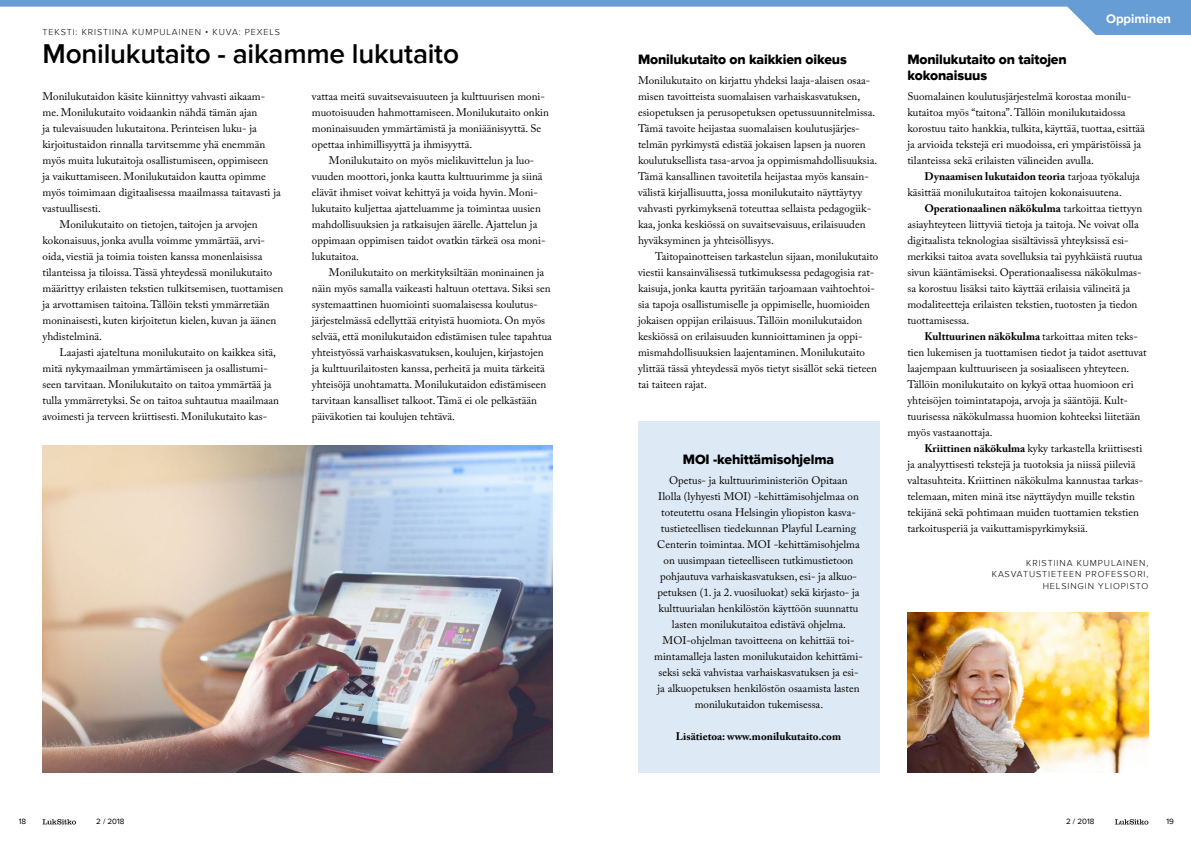
<style>
.page{position:relative;width:1191px;height:842px;background:#fff}
.page>*{position:absolute;margin:0;border:0;box-sizing:border-box;transform-origin:0 0}
.t1{font:600 28px "Proxima Nova";letter-spacing:-.01em;color:#000}
.t2{font:14px/16px "Proxima Nova Extrabld";letter-spacing:-.01em;color:#000}
.t3{font:700 13px "Proxima Nova";color:#fff}
.t4{font:11px/16px "Adobe Caslon Pro";color:#000}
.t5{font:700 11px "Adobe Caslon Pro";color:#000}
.t6{font:300 9px/12px "Proxima Nova";letter-spacing:.1em;color:#000;text-align:right}
.t7{font:8px "Proxima Nova";color:#000}
.s1{font-weight:700}
</style>
<div class="page">
<svg style="left:0;top:0;width:1191px;height:35px"></svg>
<img style="left:43px;top:445px;width:510px;height:327px">
<img style="left:907px;top:612px;width:241px;height:160px">
<div style="left:638px;top:421px;width:241px;height:351px;background:#dde9f5"></div>
<svg style="left:43px;top:819px;width:33px;height:5px"></svg>
<svg style="left:1115px;top:819px;width:33px;height:6px"></svg>
<p class="t6" style="left:43px;top:27px;width:239px">TEKSTI: KRISTIINA KUMPULAINEN • KUVA: PEXELS</p>
<h1 class="t1" style="left:43px;top:38px;width:418px">Monilukutaito - aikamme lukutaito</h1>
<p class="t4" style="left:43px;top:88px;width:224px">Monilukutaidon käsite kiinnittyy vahvasti aikaam-</p>
<p class="t4" style="left:43px;top:104px;width:216px">me. Monilukutaito voidaankin nähdä tämän ajan</p>
<p class="t4" style="left:43px;top:120px;width:216px">ja tulevaisuuden lukutaitona. Perinteisen luku- ja</p>
<p class="t4" style="left:43px;top:136px;width:224px">kirjoitustaidon rinnalla tarvitsemme yhä enemmän</p>
<p class="t4" style="left:43px;top:152px;width:227px">myös muita lukutaitoja osallistumiseen, oppimiseen</p>
<p class="t4" style="left:43px;top:168px;width:225px">ja vaikuttamiseen. Monilukutaidon kautta opimme</p>
<p class="t4" style="left:43px;top:184px;width:240px">myös toimimaan digitaalisessa maailmassa taitavasti ja</p>
<p class="t4" style="left:43px;top:200px;width:60px">vastuullisesti.</p>
<p class="t4" style="left:60px;top:216px;width:200px">Monilukutaito on tietojen, taitojen ja arvojen</p>
<p class="t4" style="left:43px;top:232px;width:224px">kokonaisuus, jonka avulla voimme ymmärtää, arvi-</p>
<p class="t4" style="left:43px;top:248px;width:221px">oida, viestiä ja toimia toisten kanssa monenlaisissa</p>
<p class="t4" style="left:43px;top:264px;width:231px">tilanteissa ja tiloissa. Tässä yhteydessä monilukutaito</p>
<p class="t4" style="left:43px;top:280px;width:242px">määrittyy erilaisten tekstien tulkitsemisen, tuottamisen</p>
<p class="t4" style="left:43px;top:296px;width:229px">ja arvottamisen taitoina. Tällöin teksti ymmärretään</p>
<p class="t4" style="left:43px;top:312px;width:235px">moninaisesti, kuten kirjoitetun kielen, kuvan ja äänen</p>
<p class="t4" style="left:43px;top:328px;width:61px">yhdistelminä.</p>
<p class="t4" style="left:60px;top:344px;width:218px">Laajasti ajateltuna monilukutaito on kaikkea sitä,</p>
<p class="t4" style="left:43px;top:360px;width:227px">mitä nykymaailman ymmärtämiseen ja osallistumi-</p>
<p class="t4" style="left:43px;top:376px;width:230px">seen tarvitaan. Monilukutaito on taitoa ymmärtää ja</p>
<p class="t4" style="left:43px;top:392px;width:238px">tulla ymmärretyksi. Se on taitoa suhtautua maailmaan</p>
<p class="t4" style="left:43px;top:408px;width:226px">avoimesti ja terveen kriittisesti. Monilukutaito kas-</p>
<p class="t4" style="left:312px;top:88px;width:239px">vattaa meitä suvaitsevaisuuteen ja kulttuurisen moni&shy;muotoisuuden hahmottamiseen. Monilukutaito onkin moninaisuuden ymmärtämistä ja moniäänisyyttä. Se opettaa inhimillisyyttä ja ihmisyyttä.</p>
<p class="t4" style="left:312px;top:152px;width:235px;text-indent:17px">Monilukutaito on myös mielikuvittelun ja luo&shy;vuuden moottori, jonka kautta kulttuurimme ja siinä elävät ihmiset voivat kehittyä ja voida hyvin. Moni&shy;lukutaito kuljettaa ajatteluamme ja toimintaa uusien mahdollisuuksien ja ratkaisujen äärelle. Ajattelun ja oppimaan oppimisen taidot ovatkin tärkeä osa moni&shy;lukutaitoa.</p>
<p class="t4" style="left:312px;top:264px;width:241px;text-indent:17px">Monilukutaito on merkityksiltään moninainen ja näin myös samalla vaikeasti haltuun otettava. Siksi sen systemaattinen huomiointi suomalaisessa koulutus&shy;järjestelmässä edellyttää erityistä huomiota. On myös selvää, että monilukutaidon edistämisen tulee tapahtua yhteistyössä varhaiskasvatuksen, koulujen, kirjastojen ja kulttuurilaitosten kanssa, perheitä ja muita tärkeitä yhteisöjä unohtamatta. Monilukutaidon edistämiseen tarvitaan kansalliset talkoot. Tämä ei ole pelkästään päiväkotien tai koulujen tehtävä.</p>
<p class="t2" style="left:638px;top:52px;width:210px">Monilukutaito on kaikkien oikeus</p>
<p class="t4" style="left:638px;top:72px;width:241px">Monilukutaito on kirjattu yhdeksi laaja-alaisen osaa&shy;misen tavoitteista suomalaisen varhaiskasvatuksen, esiopetuksen ja perusopetuksen opetussuunnitelmissa.<br>Tämä tavoite heijastaa suomalaisen koulutusjärjes&shy;telmän pyrkimystä edistää jokaisen lapsen ja nuoren koulutuksellista tasa-arvoa ja oppimismahdollisuuksia.<br>Tämä kansallinen tavoitetila heijastaa myös kansain&shy;välistä kirjallisuutta, jossa monilukutaito näyttäytyy vahvasti pyrkimyksenä toteuttaa sellaista pedagogiik&shy;kaa, jonka keskiössä on suvaitsevaisuus, erilaisuuden hyväksyminen ja yhteisöllisyys.</p>
<p class="t4" style="left:638px;top:248px;width:242px;text-indent:17px">Taitopainotteisen tarkastelun sijaan, monilukutaito viestii kansainvälisessä tutkimuksessa pedagogisia rat&shy;kaisuja, jonka kautta pyritään tarjoamaan vaihtoehtoi&shy;sia tapoja osallistumiselle ja oppimiselle, huomioiden jokaisen oppijan erilaisuus. Tällöin monilukutaidon keskiössä on erilaisuuden kunnioittaminen ja oppi&shy;mismahdollisuuksien laajentaminen. Monilukutaito ylittää tässä yhteydessä myös tietyt sisällöt sekä tieteen tai taiteen rajat.</p>
<p class="t2" style="left:683px;top:452px;width:153px">MOI -kehittämisohjelma</p>
<p class="t4" style="left:654px;top:472px;width:210px;text-align:center">Opetus- ja kulttuuriministeriön Opitaan<br>Ilolla (lyhyesti MOI) -kehittämisohjelmaa on toteutettu osana Helsingin yliopiston kasva&shy;tustieteellisen tiedekunnan Playful Learning Centerin toimintaa. MOI -kehittämisohjelma on uusimpaan tieteelliseen tutkimustietoon pohjautuva varhaiskasvatuksen, esi- ja alkuo&shy;petuksen (1. ja 2. vuosiluokat) sekä kirjasto- ja kulttuurialan henkilöstön käyttöön suunnattu lasten monilukutaitoa edistävä ohjelma.<br>MOI-ohjelman tavoitteena on kehittää toi&shy;mintamalleja lasten monilukutaidon kehittämi&shy;seksi sekä vahvistaa varhaiskasvatuksen ja esi&shy;ja alkuopetuksen henkilöstön osaamista lasten monilukutaidon tukemisessa.</p>
<p class="t5" style="left:676px;top:730px;width:167px">Lisätietoa: www.monilukutaito.com</p>
<p class="t3" style="left:1106px;top:12px;width:67px">Oppiminen</p>
<p class="t2" style="left:907px;top:52px;width:161px">Monilukutaito on taitojen kokonaisuus</p>
<p class="t4" style="left:907px;top:88px;width:239px">Suomalainen koulutusjärjestelmä korostaa monilu&shy;kutaitoa myös “taitona”. Tällöin monilukutaidossa korostuu taito hankkia, tulkita, käyttää, tuottaa, esittää ja arvioida tekstejä eri muodoissa, eri ympäristöissä ja tilanteissa sekä erilaisten välineiden avulla.</p>
<p class="t4" style="left:907px;top:168px;width:234px;text-indent:17px"><span class="s1">Dynaamisen lukutaidon teoria</span> tarjoaa työkaluja käsittää monilukutaitoa taitojen kokonaisuutena.</p>
<p class="t4" style="left:907px;top:200px;width:237px;text-indent:17px"><span class="s1">Operationaalinen näkökulma</span> tarkoittaa tiettyyn asiayhteyteen liittyviä tietoja ja taitoja. Ne voivat olla digitaalista teknologiaa sisältävissä yhteyksissä esi&shy;merkiksi taitoa avata sovelluksia tai pyyhkäistä ruutua sivun kääntämiseksi. Operationaalisessa näkökulmas&shy;sa korostuu lisäksi taito käyttää erilaisia välineitä ja modaliteetteja erilaisten tekstien, tuotosten ja tiedon tuottamisessa.</p>
<p class="t4" style="left:907px;top:328px;width:241px;text-indent:17px"><span class="s1">Kulttuurinen näkökulma</span> tarkoittaa miten teks&shy;tien lukemisen ja tuottamisen tiedot ja taidot asettuvat laajempaan kulttuuriseen ja sosiaaliseen yhteyteen.<br>Tällöin monilukutaito on kykyä ottaa huomioon eri yhteisöjen toimintatapoja, arvoja ja sääntöjä. Kult&shy;tuurisessa näkökulmassa huomion kohteeksi liitetään myös vastaanottaja.</p>
<p class="t4" style="left:907px;top:440px;width:237px;text-indent:17px"><span class="s1">Kriittinen näkökulma</span> kyky tarkastella kriittisesti ja analyyttisesti tekstejä ja tuotoksia ja niissä piileviä valtasuhteita. Kriittinen näkökulma kannustaa tarkas&shy;telemaan, miten minä itse näyttäydyn muille tekstin tekijänä sekä pohtimaan muiden tuottamien tekstien tarkoitusperiä ja vaikuttamispyrkimyksiä.</p>
<p class="t6" style="left:992px;top:557px;width:158px">KRISTIINA KUMPULAINEN,<br>KASVATUSTIETEEN PROFESSORI,<br>HELSINGIN YLIOPISTO</p>
<p class="t7" style="left:19px;top:817px;width:9px">18</p>
<p class="t7" style="left:96px;top:817px;width:30px">2 / 2018</p>
<p class="t7" style="left:1066px;top:817px;width:30px">2 / 2018</p>
<p class="t7" style="left:1166px;top:817px;width:9px">19</p>
</div>
